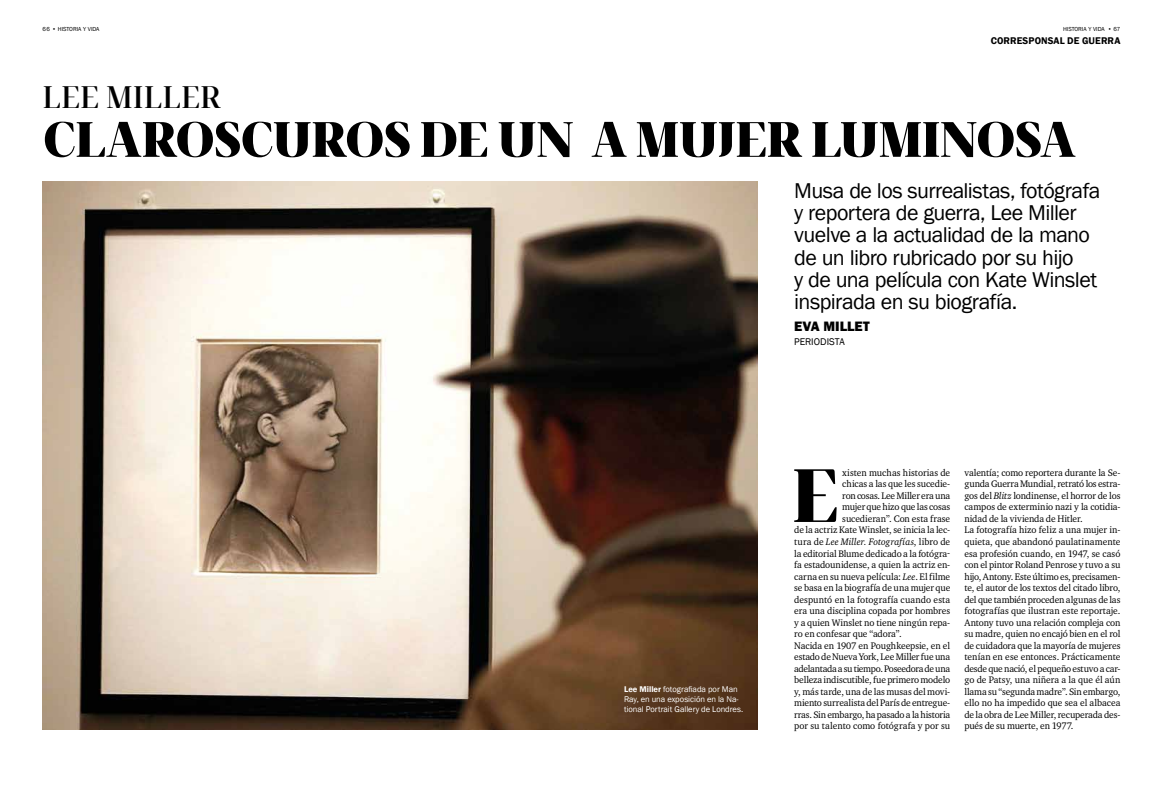
<style>
.page{position:relative;width:1163px;height:786px;background:#fff}
.page>*{position:absolute;margin:0;border:0;box-sizing:border-box;transform-origin:0 0}
.t1{font:900 77.3px "Ardina Title";color:#000}
.t2{font:900 51px "Ardina Title";letter-spacing:-.02em;color:#000}
.t3{font:500 32px "Ardina Title";letter-spacing:.02em;color:#000}
.t4{font:22px/22px "Franklin Gothic";letter-spacing:-.025em;color:#000}
.t5{font:800 14px "Franklin Gothic";letter-spacing:.005em;color:#000}
.t6{font:600 10px "Franklin Gothic";letter-spacing:.005em;color:#000}
.t7{font:10px "Franklin Gothic";color:#000}
.t8{font:9.7px/11.5px "Charter ITC Std";letter-spacing:-.01em;color:#000}
.t9{font:italic 9.7px "Charter ITC Std";letter-spacing:.005em;color:#000}
.t10{font:9.7px "Charter ITC Std";letter-spacing:-.03em;color:#000}
.t11{font:9.7px "Charter ITC Std";letter-spacing:.01em;color:#000}
.t12{font:8.5px/10px "Franklin Gothic";letter-spacing:-.005em;color:#fff}
.t13{font:6px "Franklin Gothic";color:#000}
.s1{font-weight:600}
.s2{font-style:normal}
.s3{font-style:italic}
</style>
<div class="page">
<img style="left:43px;top:181px;width:714px;height:548px">
<p class="t13" style="left:43px;top:25px;width:58px">66 • HISTORIA Y VIDA</p>
<p class="t13" style="left:1062px;top:25px;width:59px">HISTORIA Y VIDA • 67</p>
<p class="t6" style="left:990px;top:34px;width:131px">CORRESPONSAL DE GUERRA</p>
<h3 class="t3" style="left:43px;top:79px;width:180px">LEE MILLER</h3>
<h2 class="t2" style="left:43px;top:110px;width:1034px">CLAROSCUROS DE UN A MUJER LUMINOSA</h2>
<h3 class="t4" style="left:794px;top:180px;width:308px">Musa de los surrealistas, fotógrafa y reportera de guerra, Lee Miller vuelve a la actualidad de la mano de un libro rubricado por su hijo<br>y de una película con Kate Winslet inspirada en su biografía.</h3>
<p class="t12" style="left:624px;top:684px;width:121px"><span class="s1">Lee Miller</span> fotografiada por Man<br>Ray, en una exposición en la Na&shy;tional Portrait Gallery de Londres.</p>
<h3 class="t5" style="left:794px;top:317px;width:77px">EVA MILLET</h3>
<p class="t7" style="left:794px;top:335px;width:52px">PERIODISTA</p>
<h1 class="t1" style="left:791px;top:451px;width:49px">E</h1>
<p class="t8" style="left:842px;top:466px;width:109px">xisten muchas historias de</p>
<p class="t8" style="left:842px;top:478px;width:109px">chicas a las que les sucedie-</p>
<p class="t8" style="left:842px;top:489px;width:109px">ron cosas. Lee Miller era una</p>
<p class="t8" style="left:842px;top:501px;width:109px">mujer que hizo que las cosas</p>
<p class="t8" style="left:842px;top:512px;width:109px">sucedieran”. Con esta frase</p>
<p class="t8" style="left:794px;top:524px;width:157px">de la actriz Kate Winslet, se inicia la lec-</p>
<p class="t9" style="left:794px;top:535px;width:157px"><span class="s2">tura de</span> Lee Miller. Fotografías<span class="s2">, libro de</span></p>
<p class="t8" style="left:794px;top:547px;width:157px">la editorial Blume dedicado a la fotógra-</p>
<p class="t8" style="left:794px;top:558px;width:157px">fa estadounidense, a quien la actriz en-</p>
<p class="t8" style="left:794px;top:570px;width:157px">carna en su nueva película: <span class="s3">Lee</span>. El filme</p>
<p class="t8" style="left:794px;top:581px;width:157px">se basa en la biografía de una mujer que</p>
<p class="t11" style="left:794px;top:593px;width:157px">despuntó en la fotografía cuando esta</p>
<p class="t8" style="left:794px;top:604px;width:157px">era una disciplina copada por hombres</p>
<p class="t8" style="left:794px;top:616px;width:157px">y a quien Winslet no tiene ningún repa-</p>
<p class="t8" style="left:794px;top:627px;width:109px">ro en confesar que “adora”.</p>
<p class="t8" style="left:794px;top:639px;width:157px">Nacida en 1907 en Poughkeepsie, en el</p>
<p class="t8" style="left:794px;top:650px;width:157px">estado de Nueva York, Lee Miller fue una</p>
<p class="t10" style="left:794px;top:662px;width:157px">adelantada a su tiempo. Poseedora de una</p>
<p class="t8" style="left:794px;top:673px;width:157px">belleza indiscutible, fue primero modelo</p>
<p class="t8" style="left:794px;top:685px;width:157px">y, más tarde, una de las musas del movi-</p>
<p class="t8" style="left:794px;top:696px;width:157px">miento surrealista del París de entregue-</p>
<p class="t8" style="left:794px;top:708px;width:157px">rras. Sin embargo, ha pasado a la historia</p>
<p class="t8" style="left:794px;top:719px;width:157px">por su talento como fotógrafa y por su</p>
<p class="t8" style="left:964px;top:466px;width:157px">valentía; como reportera durante la Se&shy;gunda Guerra Mundial, retrató los estra&shy;gos del <span class="s3">Blitz</span> londinense, el horror de los campos de exterminio nazi y la cotidia&shy;nidad de la vivienda de Hitler.<br>La fotografía hizo feliz a una mujer in&shy;quieta, que abandonó paulatinamente esa profesión cuando, en 1947, se casó con el pintor Roland Penrose y tuvo a su hijo, Antony. Este último es, precisamen&shy;te, el autor de los textos del citado libro, del que también proceden algunas de las fotografías que ilustran este reportaje.<br>Antony tuvo una relación compleja con su madre, quien no encajó bien en el rol de cuidadora que la mayoría de mujeres tenían en ese entonces. Prácticamente desde que nació, el pequeño estuvo a car&shy;go de Patsy, una niñera a la que él aún llama su “segunda madre”. Sin embargo, ello no ha impedido que sea el albacea de la obra de Lee Miller, recuperada des&shy;pués de su muerte, en 1977.</p>
</div>
